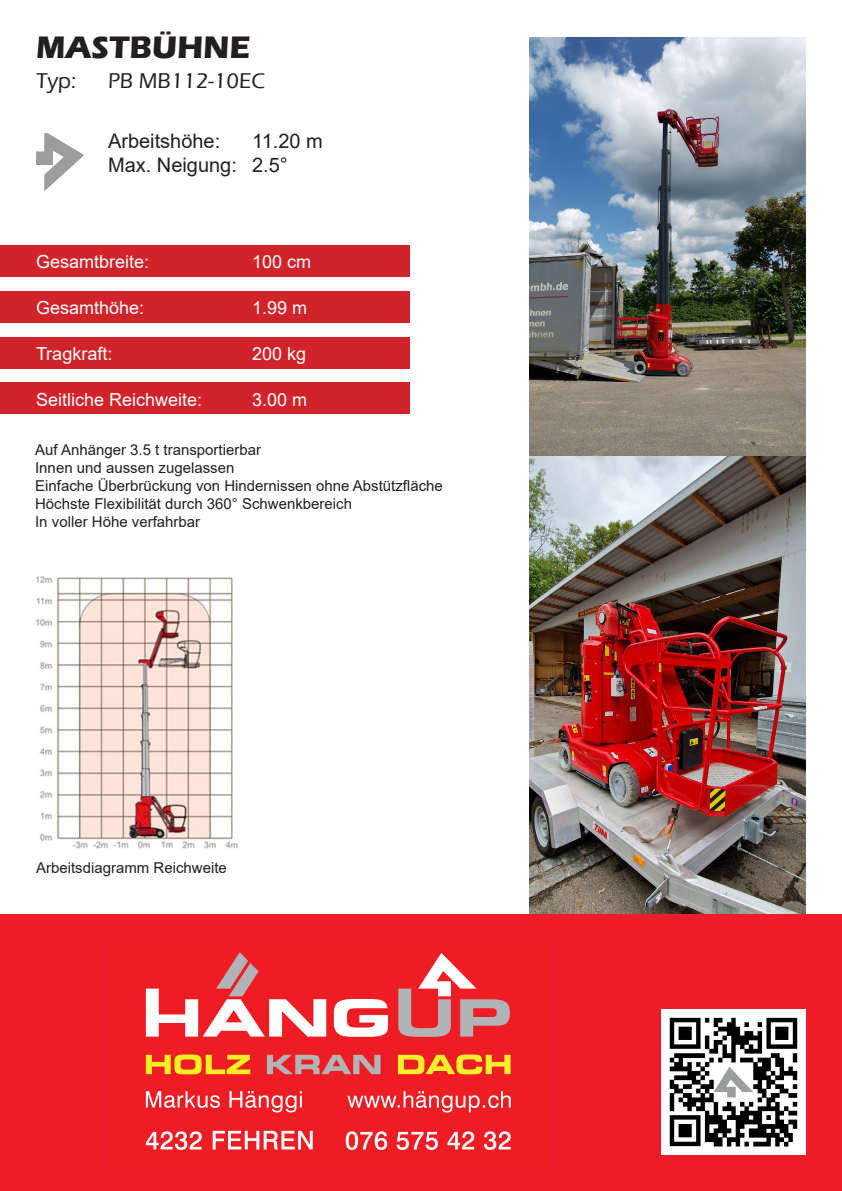
<style>
.page{position:relative;width:842px;height:1191px;background:#fff}
.page>*{position:absolute;margin:0;border:0;box-sizing:border-box;transform-origin:0 0}
.t1{font:700 32px "Eras ITC";color:#231f20}
.t2{font:500 22px "Eras ITC";color:#231f20}
.t3{font:20px "Arial";color:#231f20}
.t4{font:18px "Arial";color:#fff}
.t5{font:15px "Arial";color:#231f20}
</style>
<div class="page">
<div style="left:0;top:914px;width:842px;height:277px;background:#ee1c28"></div>
<img style="left:661px;top:1009px;width:144px;height:145px">
<div style="left:108px;top:932px;width:441px;height:240px;background:#ee1d23"></div>
<svg style="left:398px;top:953px;width:112px;height:83px"></svg>
<svg style="left:334px;top:999px;width:54px;height:37px"></svg>
<svg style="left:146px;top:952px;width:180px;height:84px"></svg>
<svg style="left:146px;top:1130px;width:365px;height:20px"></svg>
<svg style="left:347px;top:1091px;width:164px;height:21px"></svg>
<svg style="left:146px;top:1091px;width:156px;height:21px"></svg>
<svg style="left:267px;top:1054px;width:113px;height:20px"></svg>
<svg style="left:398px;top:1054px;width:113px;height:20px"></svg>
<svg style="left:146px;top:1054px;width:104px;height:20px"></svg>
<div style="left:0;top:291px;width:410px;height:32px;background:#d1232a"></div>
<div style="left:0;top:337px;width:410px;height:31px;background:#d1232a"></div>
<div style="left:0;top:382px;width:410px;height:32px;background:#d1232a"></div>
<div style="left:0;top:245px;width:410px;height:32px;background:#d1232a"></div>
<img style="left:529px;top:38px;width:276px;height:875px">
<img style="left:36px;top:134px;width:47px;height:57px">
<img style="left:36px;top:576px;width:202px;height:273px">
<p class="t1" style="left:36px;top:29px;width:216px">MASTBÜHNE</p>
<p class="t2" style="left:36px;top:69px;width:42px">Typ:</p>
<p class="t2" style="left:108px;top:69px;width:159px">PB MB112-10EC</p>
<p class="t3" style="left:108px;top:127px;width:114px">Arbeitshöhe:</p>
<p class="t3" style="left:252px;top:127px;width:72px">11.20 m</p>
<p class="t3" style="left:108px;top:151px;width:181px">Max. Neigung: 2.5°</p>
<p class="t4" style="left:36px;top:250px;width:115px">Gesamtbreite:</p>
<p class="t4" style="left:252px;top:250px;width:61px">100 cm</p>
<p class="t4" style="left:36px;top:296px;width:110px">Gesamthöhe:</p>
<p class="t4" style="left:252px;top:296px;width:57px">1.99 m</p>
<p class="t4" style="left:36px;top:342px;width:78px">Tragkraft:</p>
<p class="t4" style="left:252px;top:342px;width:56px">200 kg</p>
<p class="t4" style="left:36px;top:388px;width:168px">Seitliche Reichweite:</p>
<p class="t4" style="left:252px;top:388px;width:57px">3.00 m</p>
<p class="t5" style="left:35px;top:439px;width:227px">Auf Anhänger 3.5 t transportierbar</p>
<p class="t5" style="left:35px;top:457px;width:201px">Innen und aussen zugelassen</p>
<p class="t5" style="left:35px;top:475px;width:409px">Einfache Überbrückung von Hindernissen ohne Abstützfläche</p>
<p class="t5" style="left:35px;top:493px;width:318px">Höchste Flexibilität durch 360° Schwenkbereich</p>
<p class="t5" style="left:35px;top:511px;width:167px">In voller Höhe verfahrbar</p>
<p class="t5" style="left:36px;top:857px;width:192px">Arbeitsdiagramm Reichweite</p>
</div>
